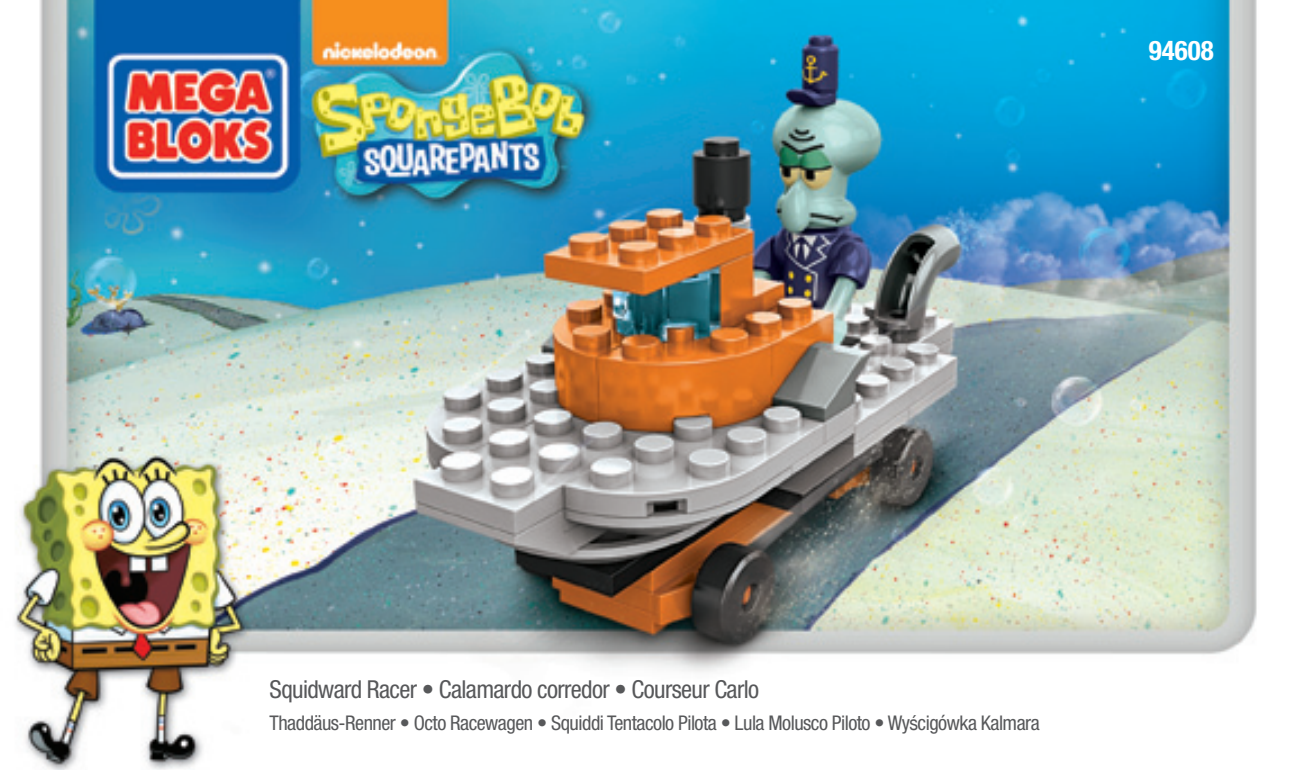
<style>
.page{position:relative;width:1296px;height:770px;background:#fff}
.page>*{position:absolute;margin:0;border:0;box-sizing:border-box;transform-origin:0 0}
.t1{font:700 condensed 27px "Helvetica Neue LT Std";color:#fff}
.t2{font:condensed 24.75px "Helvetica Neue LT Std";letter-spacing:-.025em;color:#57585a}
.t3{font:condensed 20.25px "Helvetica Neue LT Std";letter-spacing:-.025em;color:#57585a}
.s1{font-family:"Helvetica Neue";font-stretch:normal}
</style>
<div class="page">
<img style="left:15px;top:0;width:1242px;height:770px">
<h1 class="t1" style="left:1149px;top:34px;width:66px">94608</h1>
<p class="t2" style="left:270px;top:675px;width:491px">Squidward Racer • Calamardo corredor • Courseur Carlo</p>
<p class="t3" style="left:270px;top:710px;width:772px">Thaddäus-Renner • Octo Racewagen • Squiddi Tentacolo Pilota • Lula Molusco Piloto • Wy<span class="s1">ś</span>cigówka Kalmara</p>
</div>
